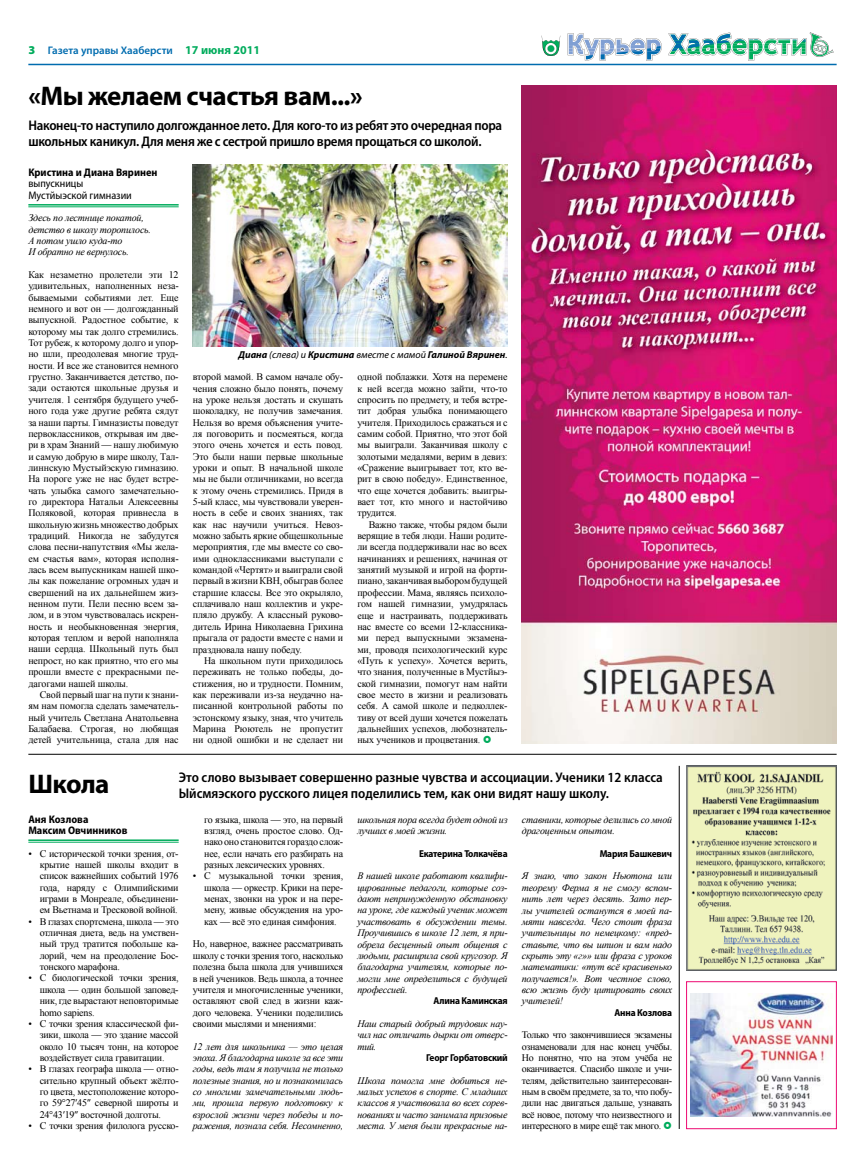
<style>
.page{position:relative;width:865px;height:1163px;background:#fff}
.page>*{position:absolute;margin:0;border:0;box-sizing:border-box;transform-origin:0 0}
.t1{font:700 27px "Myriad Pro";letter-spacing:-.02em;color:#000}
.t2{font:600 semi-condensed 14px/16px "Myriad Pro";letter-spacing:-.01em;color:#000}
.t3{font:700 semi-condensed 11px/11.3px "Myriad Pro";color:#000}
.t4{font:600 11px "Myriad Pro";color:#006caf}
.t5{font:semi-condensed 11px/11.3px "Myriad Pro";color:#000}
.t6{font:10px/11.3px "Times New Roman";letter-spacing:-.02em;color:#000;text-align:justify}
.t7{font:italic 10px/11.3px "Times New Roman";letter-spacing:-.02em;color:#000;text-align:justify}
.t8{font:700 semi-condensed 10px "Myriad Pro";letter-spacing:-.02em;color:#000}
.t9{font:italic 700 10px "Myriad Pro";color:#000}
.s1{font-weight:900;font-size:12px;color:#00ac5c}
.s2{font-weight:700;font-size:12px;color:#00ac5c}
.s3{font-weight:400}
</style>
<div class="page">
<hr style="left:28px;top:64px;width:808px;height:1px;background:#006caf">
<svg style="left:541px;top:32px;width:292px;height:29px"></svg>
<hr style="left:28px;top:754px;width:808px;height:1px;background:#000">
<img style="left:522px;top:85px;width:314px;height:658px">
<img style="left:686px;top:765px;width:150px;height:204px">
<img style="left:690px;top:993px;width:142px;height:123px">
<div style="left:686px;top:981px;width:150px;height:147px;border:1px solid #ed0972"></div>
<hr style="left:28px;top:204px;width:151px;height:1px;background:#00ac5c">
<hr style="left:28px;top:206px;width:151px;height:1px;background:#00ac5c">
<img style="left:193px;top:164px;width:314px;height:182px">
<hr style="left:28px;top:839px;width:151px;height:1px;background:#00ac5c">
<hr style="left:28px;top:841px;width:151px;height:1px;background:#00ac5c">
<hr style="left:679px;top:765px;width:1px;height:363px;background:#000">
<p class="t4" style="left:28px;top:44px;width:233px"><span class="s1">3</span> Газета управы Хааберсти <span class="s2">17 июня 2011</span></p>
<h1 class="t1" style="left:28px;top:79px;width:336px">«Мы желаем счастья вам...»</h1>
<h2 class="t2" style="left:28px;top:117px;width:475px">Наконец-то наступило долгожданное лето. Для кого-то из ребят это очередная пора школьных каникул. Для меня же с сестрой пришло время прощаться со школой.</h2>
<p class="t3" style="left:28px;top:167px;width:131px">Кристина и Диана Вяринен</p>
<p class="t5" style="left:28px;top:178px;width:105px">выпускницы<br>Мустйыэской гимназии</p>
<p class="t7" style="left:28px;top:212px;width:124px;text-align:left">Здесь по лестнице покатой, детство в школу торопилось.<br>А потом ушло куда-то<br>И обратно не вернулось.</p>
<p class="t6" style="left:28px;top:269px;width:152px">Как незаметно пролетели эти 12 удивительных, наполненных неза&shy;бываемыми событиями лет. Еще немного и вот он — долгожданный выпускной. Радостное событие, к которому мы так долго стремились.<br>Тот рубеж, к которому долго и упор&shy;но шли, преодолевая многие труд&shy;ности. И все же становится немного грустно. Заканчивается детство, по&shy;зади остаются школьные друзья и учителя. 1 сентября будущего учеб&shy;ного года уже другие ребята сядут за наши парты. Гимназисты поведут первоклассников, открывая им две&shy;ри в храм Знаний — нашу любимую и самую добрую в мире школу, Тал&shy;линнскую Мустыйэскую гимназию.<br>На пороге уже не нас будет встре&shy;чать улыбка самого замечательно&shy;го директора Натальи Алексеевны Поляковой, которая привнесла в школьную жизнь множество добрых традиций. Никогда не забудутся слова песни-напутствия «Мы жела&shy;ем счастья вам», которая исполня&shy;лась всем выпускникам нашей шко&shy;лы как пожелание огромных удач и свершений на их дальнейшем жиз&shy;ненном пути. Пели песню всем за&shy;лом, и в этом чувствовалась искрен&shy;ность и необыкновенная энергия, которая теплом и верой наполняла наши сердца. Школьный путь был непрост, но как приятно, что его мы прошли вместе с прекрасными пе&shy;дагогами нашей школы.</p>
<p class="t6" style="left:28px;top:688px;width:152px;text-indent:11px">Свой первый шаг на пути к знани&shy;ям нам помогла сделать замечатель&shy;ный учитель Светлана Анатольевна Балабаева. Строгая, но любящая детей учительница, стала для нас</p>
<p class="t9" style="left:238px;top:347px;width:270px">Диана <span class="s3">(слева) и</span> Кристина <span class="s3">вместе с мамой</span> Галиной Вяринен<span class="s3">.</span></p>
<p class="t6" style="left:193px;top:371px;width:152px">второй мамой. В самом начале обу&shy;чения сложно было понять, почему на уроке нельзя достать и скушать шоколадку, не получив замечания.<br>Нельзя во время объяснения учите&shy;ля поговорить и посмеяться, когда этого очень хочется и есть повод.<br>Это были наши первые школьные уроки и опыт. В начальной школе мы не были отличниками, но всегда к этому очень стремились. Придя в 5-ый класс, мы чувствовали уверен&shy;ность в себе и своих знаниях, так как нас научили учиться. Невоз&shy;можно забыть яркие общешкольные мероприятия, где мы вместе со сво&shy;ими одноклассниками выступали с командой «Чертят» и выиграли свой первый в жизни КВН, обыграв более старшие классы. Все это окрыляло, сплачивало наш коллектив и укре&shy;пляло дружбу. А классный руково&shy;дитель Ирина Николаевна Грихина прыгала от радости вместе с нами и праздновала нашу победу.</p>
<p class="t6" style="left:193px;top:654px;width:152px;text-indent:11px">На школьном пути приходилось переживать не только победы, до&shy;стижения, но и трудности. Помним, как переживали из-за неудачно на&shy;писанной контрольной работы по эстонскому языку, зная, что учитель Марина Рюютель не пропустит ни одной ошибки и не сделает ни</p>
<p class="t6" style="left:357px;top:371px;width:152px">одной поблажки. Хотя на перемене к ней всегда можно зайти, что-то спросить по предмету, и тебя встре&shy;тит добрая улыбка понимающего учителя. Приходилось сражаться и с самим собой. Приятно, что этот бой мы выиграли. Заканчивая школу с золотыми медалями, верим в девиз: «Сражение выигрывает тот, кто ве&shy;рит в свою победу». Единственное, что еще хочется добавить: выигры&shy;вает тот, кто много и настойчиво трудится.</p>
<p class="t6" style="left:357px;top:518px;width:152px;text-indent:11px">Важно также, чтобы рядом были верящие в тебя люди. Наши родите&shy;ли всегда поддерживали нас во всех начинаниях и решениях, начиная от занятий музыкой и игрой на форти&shy;пиано, заканчивая выбором будущей профессии. Мама, являясь психоло&shy;гом нашей гимназии, умудрялась еще и настраивать, поддерживать нас вместе со всеми 12-классника&shy;ми перед выпускными экзамена&shy;ми, проводя психологический курс «Путь к успеху». Хочется верить, что знания, полученные в Мустйыэ&shy;ской гимназии, помогут нам найти свое место в жизни и реализовать себя. А самой школе и педколлек&shy;тиву от всей души хочется пожелать дальнейших успехов, любознатель&shy;ных учеников и процветания.</p>
<h1 class="t1" style="left:28px;top:766px;width:83px">Школа</h1>
<h2 class="t2" style="left:179px;top:769px;width:486px">Это слово вызывает совершенно разные чувства и ассоциации. Ученики 12 класса<br>Ыйсмяэского русского лицея поделились тем, как они видят нашу школу.</h2>
<p class="t3" style="left:28px;top:813px;width:101px">Аня Козлова<br>Максим Овчинников</p>
<p class="t6" style="left:40px;top:847px;width:140px;text-indent:-11px">• С исторической точки зрения, от&shy;крытие нашей школы входит в список важнейших событий 1976 года, наряду с Олимпийскими играми в Монреале, объединени&shy;ем Вьетнама и Тресковой войной.</p>
<p class="t6" style="left:40px;top:915px;width:140px;text-indent:-11px">• В глазах спортсмена, школа — это отличная диета, ведь на умствен&shy;ный труд тратится побольше ка&shy;лорий, чем на преодоление Бос&shy;тонского марафона.</p>
<p class="t6" style="left:40px;top:972px;width:140px;text-indent:-11px">• С биологической точки зрения, школа — один большой заповед&shy;ник, где вырастают неповторимые homo sapiens.</p>
<p class="t6" style="left:40px;top:1017px;width:140px;text-indent:-11px">• С точки зрения классической фи&shy;зики, школа — это здание массой около 10 тысяч тонн, на которое воздействует сила гравитации.</p>
<p class="t6" style="left:40px;top:1062px;width:140px;text-indent:-11px">• В глазах географа школа — отно&shy;сительно крупный объект жёлто&shy;го цвета, местоположение которо&shy;го 59°27′45″ северной широты и 24°43′19″ восточной долготы.</p>
<p class="t6" style="left:28px;top:1119px;width:152px">• С точки зрения филолога русско-</p>
<p class="t6" style="left:204px;top:813px;width:140px">го языка, школа — это, на первый взгляд, очень простое слово. Од&shy;нако оно становится гораздо слож&shy;нее, если начать его разбирать на разных лексических уровнях.</p>
<p class="t6" style="left:204px;top:870px;width:140px;text-indent:-11px">• С музыкальной точки зрения, школа — оркестр. Крики на пере&shy;менах, звонки на урок и на пере&shy;мену, живые обсуждения на уро&shy;ках — всё это единая симфония.</p>
<p class="t6" style="left:193px;top:938px;width:152px">Но, наверное, важнее рассматривать школу с точки зрения того, насколько полезна была школа для учившихся в ней учеников. Ведь школа, а точнее учителя и многочисленные ученики, оставляют свой след в жизни каж&shy;дого человека. Ученики поделились своими мыслями и мнениями:</p>
<p class="t7" style="left:193px;top:1040px;width:152px">12 лет для школьника — это целая эпоха. Я благодарна школе за все эти годы, ведь там я получила не только полезные знания, но и познакомилась со многими замечательными людь&shy;ми, прошла первую подготовку к взрослой жизни через победы и по&shy;ражения, познала себя. Несомненно,</p>
<p class="t7" style="left:357px;top:813px;width:152px">школьная пора всегда будет одной из лучших в моей жизни.</p>
<p class="t8" style="left:419px;top:847px;width:90px">Екатерина Толкачёва</p>
<p class="t7" style="left:357px;top:870px;width:152px">В нашей школе работают квалифи&shy;цированные педагоги, которые соз&shy;дают непринужденную обстановку на уроке, где каждый ученик может участвовать в обсуждении темы.<br>Проучившись в школе 12 лет, я при&shy;обрела бесценный опыт общения с людьми, расширила свой кругозор. Я благодарна учителям, которые по&shy;могли мне определиться с будущей профессией.</p>
<p class="t8" style="left:433px;top:995px;width:75px">Алина Каминская</p>
<p class="t7" style="left:357px;top:1017px;width:152px">Наш старый добрый трудовик нау&shy;чил нас отличать дырки от отверс&shy;тий.</p>
<p class="t8" style="left:426px;top:1051px;width:83px">Георг Горбатовский</p>
<p class="t7" style="left:357px;top:1074px;width:152px">Школа помогла мне добиться не&shy;малых успехов в спорте. С младших классов я участвовала во всех сорев&shy;нованиях и часто занимала призовые места. У меня были прекрасные на-</p>
<p class="t7" style="left:522px;top:813px;width:152px">ставники, которые делились со мной драгоценным опытом.</p>
<p class="t8" style="left:599px;top:847px;width:74px">Мария Башкевич</p>
<p class="t7" style="left:522px;top:870px;width:152px">Я знаю, что закон Ньютона или теорему Ферма я не смогу вспом&shy;нить лет через десять. Зато пер&shy;лы учителей останутся в моей па&shy;мяти навсегда. Чего стоит фраза учительницы по немецкому: «пред&shy;ставьте, что вы шпион и вам надо скрыть эту «г»» или фраза с уроков математики: «тут всё красивенько получается!». Вот честное слово, всю жизнь буду цитировать своих учителей!</p>
<p class="t8" style="left:614px;top:1006px;width:59px">Анна Козлова</p>
<p class="t6" style="left:522px;top:1028px;width:152px">Только что закончившиеся экзамены ознаменовали для нас конец учёбы.<br>Но понятно, что на этом учёба не оканчивается. Спасибо школе и учи&shy;телям, действительно заинтересован&shy;ным в своём предмете, за то, что побу&shy;дили нас двигаться дальше, узнавать всё новое, потому что неизвестного и интересного в мире ещё так много.</p>
</div>
